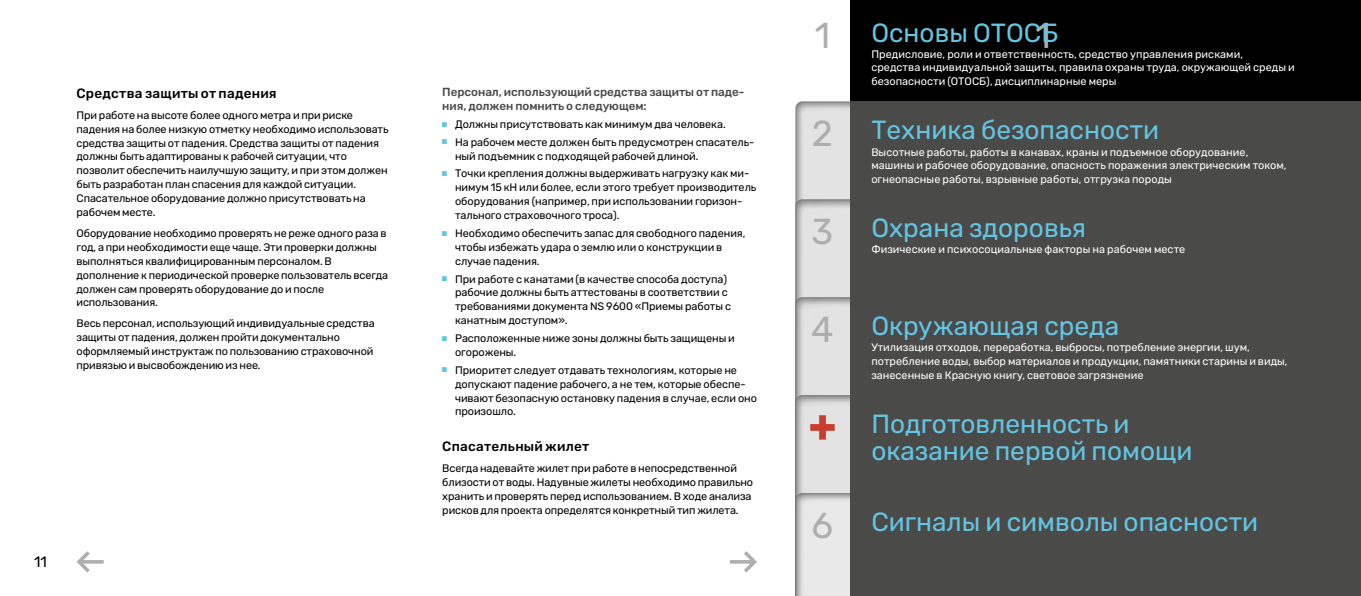
<style>
.page{position:relative;width:1361px;height:596px;background:#fff}
.page>*{position:absolute;margin:0;border:0;box-sizing:border-box;transform-origin:0 0}
.t1{font:36px "Rubik";color:#aeaeae}
.t2{font:26.25px/26.2px "Rubik";color:#64c5e2}
.t3{font:15px "Rubik";color:#000}
.t4{font:500 13.5px "Rubik";letter-spacing:.015em;color:#000}
.t5{font:500 11.7px/13.8px "Rubik";letter-spacing:-.005em;color:#4a4a49}
.t6{font:10.8px/14px "Rubik";letter-spacing:-.01em;color:#000}
.t7{font:10.8px/14px "Rubik";letter-spacing:.005em;color:#fff}
.s1{font-size:36px;color:#aeaeae}
</style>
<div class="page">
<div style="left:850px;top:0;width:511px;height:101px;background:#000"></div>
<div style="left:781px;top:91px;width:580px;height:504px;background:#000;opacity:.4"></div>
<div style="left:781px;top:190px;width:580px;height:405px;background:#000;opacity:.4"></div>
<div style="left:781px;top:286px;width:580px;height:309px;background:#000;opacity:.4"></div>
<div style="left:781px;top:384px;width:580px;height:211px;background:#000;opacity:.4"></div>
<div style="left:781px;top:481px;width:580px;height:114px;background:#000;opacity:.4"></div>
<div style="left:850px;top:101px;width:511px;height:494px;background:#4a4a49"></div>
<svg style="left:810px;top:415px;width:24px;height:24px"></svg>
<svg style="left:77px;top:551px;width:27px;height:21px"></svg>
<svg style="left:730px;top:551px;width:27px;height:21px"></svg>
<p class="t4" style="left:77px;top:83px;width:202px">Средства защиты от падения</p>
<p class="t6" style="left:77px;top:108px;width:313px">При работе на высоте более одного метра и при риске падения на более низкую отметку необходимо использовать средства защиты от падения. Средства защиты от падения должны быть адаптированы к рабочей ситуации, что позволит обеспечить наилучшую защиту, и при этом должен быть разработан план спасения для каждой ситуации.<br>Спасательное оборудование должно присутствовать на рабочем месте.</p>
<p class="t6" style="left:77px;top:226px;width:313px">Оборудование необходимо проверять не реже одного раза в год, а при необходимости еще чаще. Эти проверки должны выполняться квалифицированным персоналом. В дополнение к периодической проверке пользователь всегда должен сам проверять оборудование до и после использования.</p>
<p class="t6" style="left:77px;top:317px;width:300px">Весь персонал, использующий индивидуальные средства защиты от падения, должен пройти документально оформляемый инструктаж по пользованию страховочной привязью и высвобождению из нее.</p>
<h3 class="t3" style="left:34px;top:550px;width:14px">11</h3>
<p class="t5" style="left:442px;top:86px;width:304px">Персонал, использующий средства защиты от паде&shy;ния, должен помнить о следующем:</p>
<p class="t6" style="left:455px;top:116px;width:301px;line-height:17.9px">Должны присутствовать как минимум два человека.<br>На рабочем месте должен быть предусмотрен спасатель-</p>
<p class="t6" style="left:455px;top:147px;width:296px;line-height:17.9px">ный подъемник с подходящей рабочей длиной.<br>Точки крепления должны выдерживать нагрузку как ми-</p>
<p class="t6" style="left:455px;top:181px;width:303px">нимум 15 кН или более, если этого требует производитель оборудования (например, при использовании горизон&shy;тального страховочного троса).</p>
<p class="t6" style="left:455px;top:226px;width:292px">Необходимо обеспечить запас для свободного падения, чтобы избежать удара о землю или о конструкции в случае падения.</p>
<p class="t6" style="left:455px;top:272px;width:277px">При работе с канатами (в качестве способа доступа) рабочие должны быть аттестованы в соответствии с требованиями документа NS 9600 «Приемы работы с канатным доступом».</p>
<p class="t6" style="left:455px;top:331px;width:281px">Расположенные ниже зоны должны быть защищены и огорожены.</p>
<p class="t6" style="left:455px;top:363px;width:303px">Приоритет следует отдавать технологиям, которые не допускают падение рабочего, а не тем, которые обеспе&shy;чивают безопасную остановку падения в случае, если оно произошло.</p>
<p class="t4" style="left:442px;top:436px;width:148px">Спасательный жилет</p>
<p class="t6" style="left:442px;top:461px;width:312px">Всегда надевайте жилет при работе в непосредственной близости от воды. Надувные жилеты необходимо правильно хранить и проверять перед использованием. В ходе анализа рисков для проекта определятся конкретный тип жилета.</p>
<h2 class="t2" style="left:815px;top:21px;width:245px"><span class="s1">1</span> Основы ОТОСБ<span class="s1">1</span></h2>
<p class="t7" style="left:871px;top:47px;width:425px">Предисловие, роли и ответственность, средство управления рисками,<br>средства индивидуальной защиты, правила охраны труда, окружающей среды и безопасности (ОТОСБ), дисциплинарные меры</p>
<h2 class="t2" style="left:871px;top:118px;width:289px">Техника безопасности</h2>
<p class="t7" style="left:871px;top:145px;width:417px">Высотные работы, работы в канавах, краны и подъемное оборудование, машины и рабочее оборудование, опасность поражения электрическим током, огнеопасные работы, взрывные работы, отгрузка породы</p>
<h2 class="t2" style="left:871px;top:216px;width:216px">Охрана здоровья</h2>
<p class="t7" style="left:871px;top:243px;width:315px">Физические и психосоциальные факторы на рабочем месте</p>
<h1 class="t1" style="left:812px;top:107px;width:23px">2</h1>
<h1 class="t1" style="left:811px;top:205px;width:23px">3</h1>
<h1 class="t1" style="left:811px;top:303px;width:24px">4</h1>
<h1 class="t1" style="left:811px;top:498px;width:23px">6</h1>
<h2 class="t2" style="left:871px;top:314px;width:250px">Окружающая среда</h2>
<p class="t7" style="left:871px;top:341px;width:418px">Утилизация отходов, переработка, выбросы, потребление энергии, шум, потребление воды, выбор материалов и продукции, памятники старины и виды, занесенные в Красную книгу, световое загрязнение</p>
<h2 class="t2" style="left:871px;top:412px;width:323px">Подготовленность и оказание первой помощи</h2>
<h2 class="t2" style="left:871px;top:510px;width:388px">Сигналы и символы опасности</h2>
</div>
